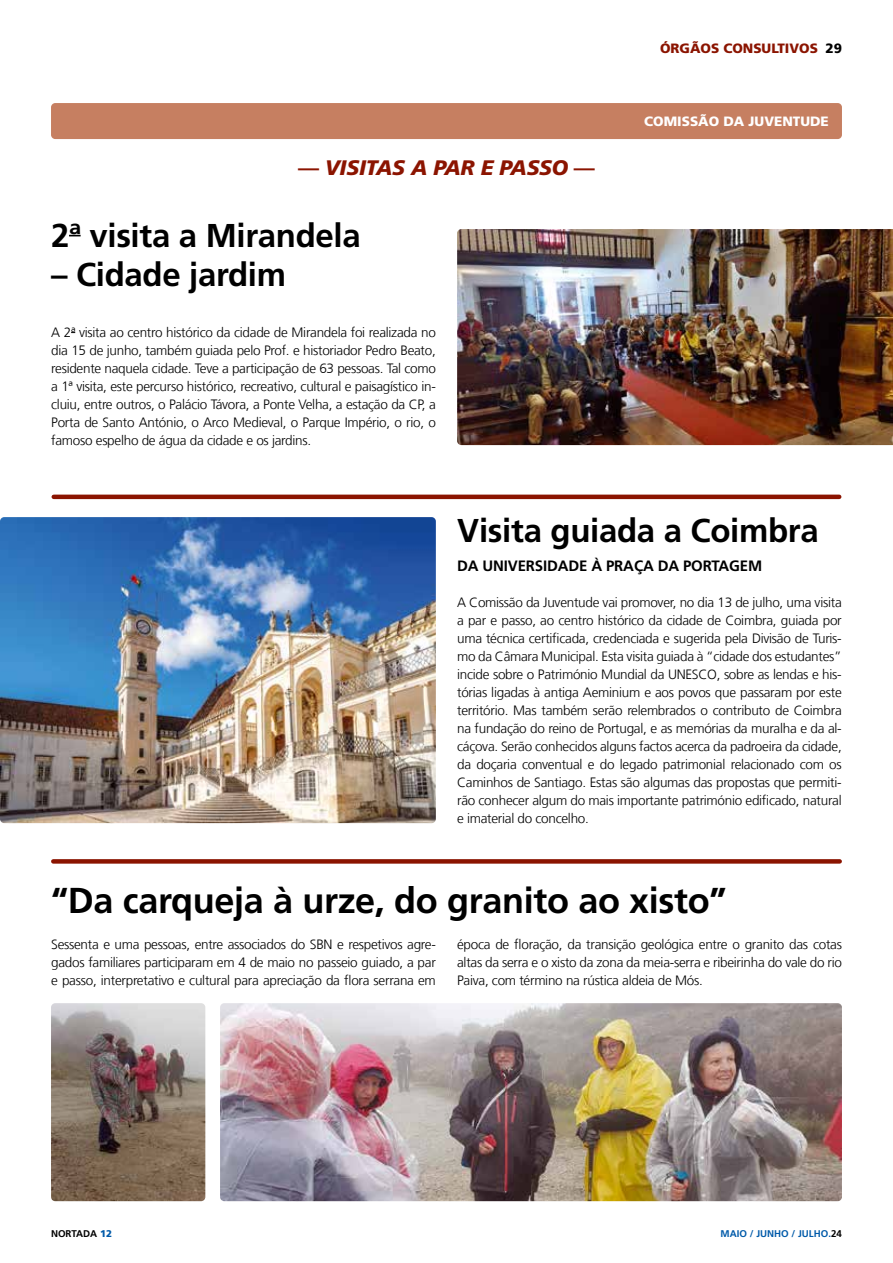
<style>
.page{position:relative;width:893px;height:1263px;background:#fff}
.page>*{position:absolute;margin:0;border:0;box-sizing:border-box;transform-origin:0 0}
.t1{font:700 36px "Frutiger LT Com";letter-spacing:-.01em;color:#000}
.t2{font:700 33px "Frutiger LT Com";letter-spacing:-.01em;color:#000}
.t3{font:italic 900 21px "Frutiger LT Com";letter-spacing:-.01em;color:#8b1400}
.t4{font:700 15px "Frutiger LT Com";letter-spacing:-.01em;color:#000}
.t5{font:300 13.5px/18px "Frutiger LT Com";letter-spacing:-.02em;color:#000;text-align:justify}
.t6{font:900 13.5px "Frutiger LT Com";color:#8b1400}
.t7{font:900 13.5px "Frutiger LT Com";color:#fff}
.t8{font:700 9.75px "Frutiger LT Com";color:#005aa9}
.t9{font:700 9.75px "Frutiger LT Com";color:#000}
.s1{color:#000}
.s2{font-weight:700;font-style:normal}
.s3{font-weight:900;color:#005aa9}
</style>
<div class="page">
<svg style="left:69px;top:235px;width:12px;height:1px"></svg>
<hr style="left:54px;top:495px;width:785px;height:4px;background:#8b1400">
<div style="left:53px;top:859px;width:787px;height:5px;background:#8b1400"></div>
<div style="left:51px;top:103px;width:791px;height:36px;background:#c67f61;border-radius:4px"></div>
<img style="left:457px;top:229px;width:436px;height:216px">
<img style="left:220px;top:1003px;width:622px;height:198px">
<img style="left:51px;top:1003px;width:154px;height:198px">
<img style="left:0;top:517px;width:436px;height:306px">
<p class="t6" style="left:660px;top:40px;width:183px">ÓRGÃOS CONSULTIVOS <span class="s1">29</span></p>
<h3 class="t3" style="left:298px;top:155px;width:298px"><span class="s2">—</span> VISITAS A PAR E PASSO <span class="s2">—</span></h3>
<h2 class="t2" style="left:51px;top:216px;width:311px">2ª visita a Mirandela</h2>
<h2 class="t2" style="left:51px;top:255px;width:237px">– Cidade jardim</h2>
<p class="t5" style="left:51px;top:323px;width:386px">A 2ª visita ao centro histórico da cidade de Mirandela foi realizada no dia 15 de junho, também guiada pelo Prof. e historiador Pedro Beato, residente naquela cidade. Teve a participação de 63 pessoas. Tal como a 1ª visita, este percurso histórico, recreativo, cultural e paisagístico in&shy;cluiu, entre outros, o Palácio Távora, a Ponte Velha, a estação da CP, a Porta de Santo António, o Arco Medieval, o Parque Império, o rio, o famoso espelho de água da cidade e os jardins.</p>
<p class="t7" style="left:644px;top:113px;width:186px">COMISSÃO DA JUVENTUDE</p>
<h2 class="t2" style="left:457px;top:511px;width:363px">Visita guiada a Coimbra</h2>
<p class="t4" style="left:457px;top:557px;width:307px">DA UNIVERSIDADE À PRAÇA DA PORTAGEM</p>
<p class="t5" style="left:457px;top:593px;width:386px">A Comissão da Juventude vai promover, no dia 13 de julho, uma visita a par e passo, ao centro histórico da cidade de Coimbra, guiada por uma técnica certificada, credenciada e sugerida pela Divisão de Turis&shy;mo da Câmara Municipal. Esta visita guiada à “cidade dos estudantes” incide sobre o Património Mundial da UNESCO, sobre as lendas e his&shy;tórias ligadas à antiga Aeminium e aos povos que passaram por este território. Mas também serão relembrados o contributo de Coimbra na fundação do reino de Portugal, e as memórias da muralha e da al&shy;cáçova. Serão conhecidos alguns factos acerca da padroeira da cidade, da doçaria conventual e do legado patrimonial relacionado com os Caminhos de Santiago. Estas são algumas das propostas que permiti&shy;rão conhecer algum do mais importante património edificado, natural e imaterial do concelho.</p>
<h1 class="t1" style="left:51px;top:879px;width:677px">“Da carqueja à urze, do granito ao xisto”</h1>
<p class="t5" style="left:457px;top:935px;width:386px">época de floração, da transição geológica entre o granito das cotas altas da serra e o xisto da zona da meia-serra e ribeirinha do vale do rio Paiva, com término na rústica aldeia de Mós.</p>
<p class="t5" style="left:51px;top:935px;width:386px">Sessenta e uma pessoas, entre associados do SBN e respetivos agre&shy;gados familiares participaram em 4 de maio no passeio guiado, a par e passo, interpretativo e cultural para apreciação da flora serrana em</p>
<p class="t9" style="left:51px;top:1228px;width:63px">NORTADA <span class="s3">12</span></p>
<p class="t8" style="left:721px;top:1228px;width:123px">MAIO / JUNHO / JULHO.<span class="s1">24</span></p>
</div>
